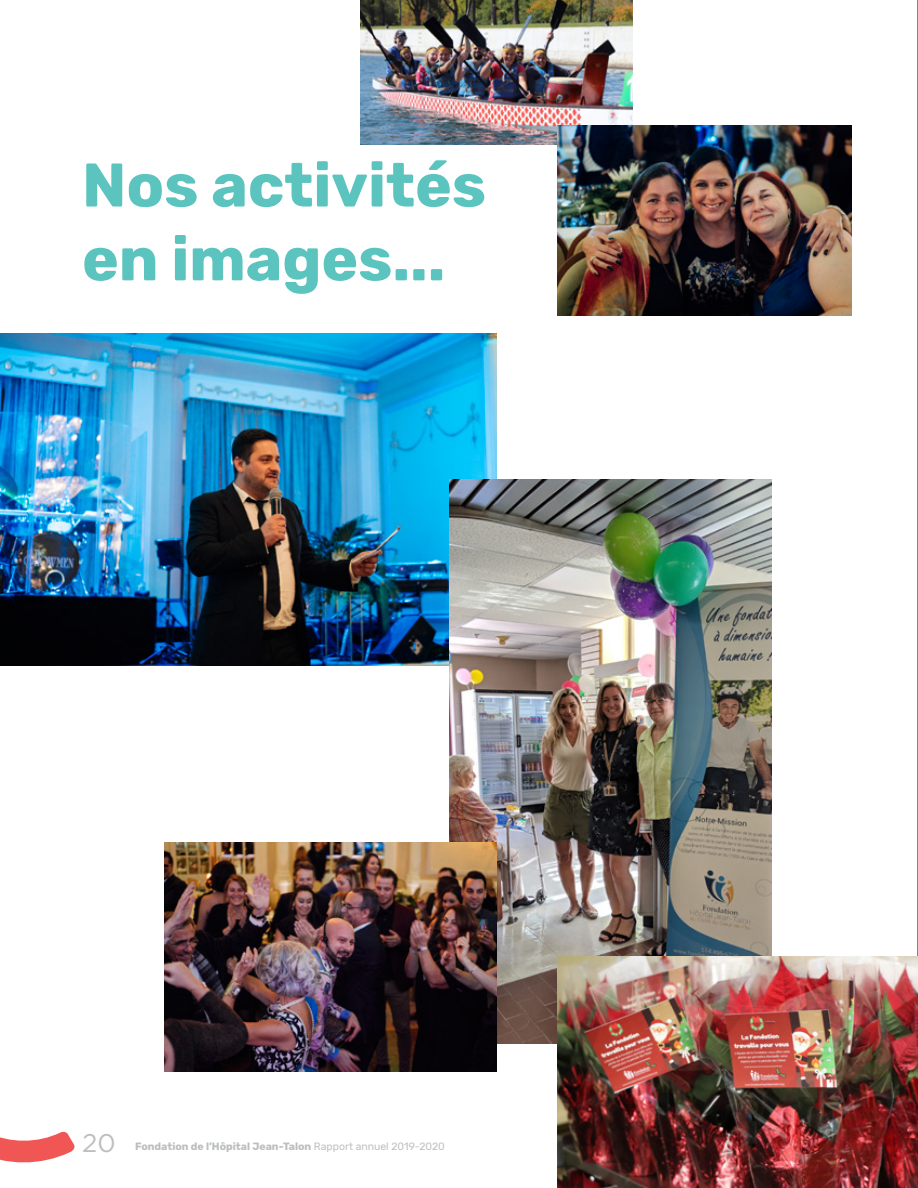
<style>
.page{position:relative;width:918px;height:1188px;background:#fff}
.page>*{position:absolute;margin:0;border:0;box-sizing:border-box;transform-origin:0 0}
.t1{font:700 61.5px/73.8px "Rubik";color:#5bc4bf}
.t2{font:25.5px "Gotham";color:#bcbec0}
.t3{font:700 10.5px "Rubik";color:#bcbec0}
.s1{font-weight:400}
</style>
<div class="page">
<svg style="left:0;top:1132px;width:75px;height:31px"></svg>
<hr style="left:917px;top:0;width:1px;height:1188px;background:#f05654">
<img style="left:0;top:334px;width:497px;height:331px">
<img style="left:449px;top:480px;width:322px;height:563px">
<img style="left:361px;top:0;width:272px;height:145px">
<img style="left:164px;top:842px;width:333px;height:229px">
<img style="left:557px;top:125px;width:294px;height:190px">
<img style="left:557px;top:957px;width:361px;height:231px">
<h1 class="t1" style="left:82px;top:150px;width:405px">Nos activités en images...</h1>
<h2 class="t2" style="left:82px;top:1127px;width:35px">20</h2>
<p class="t3" style="left:135px;top:1140px;width:311px">Fondation de l’Hôpital Jean-Talon <span class="s1">Rapport annuel 2019-2020</span></p>
</div>
